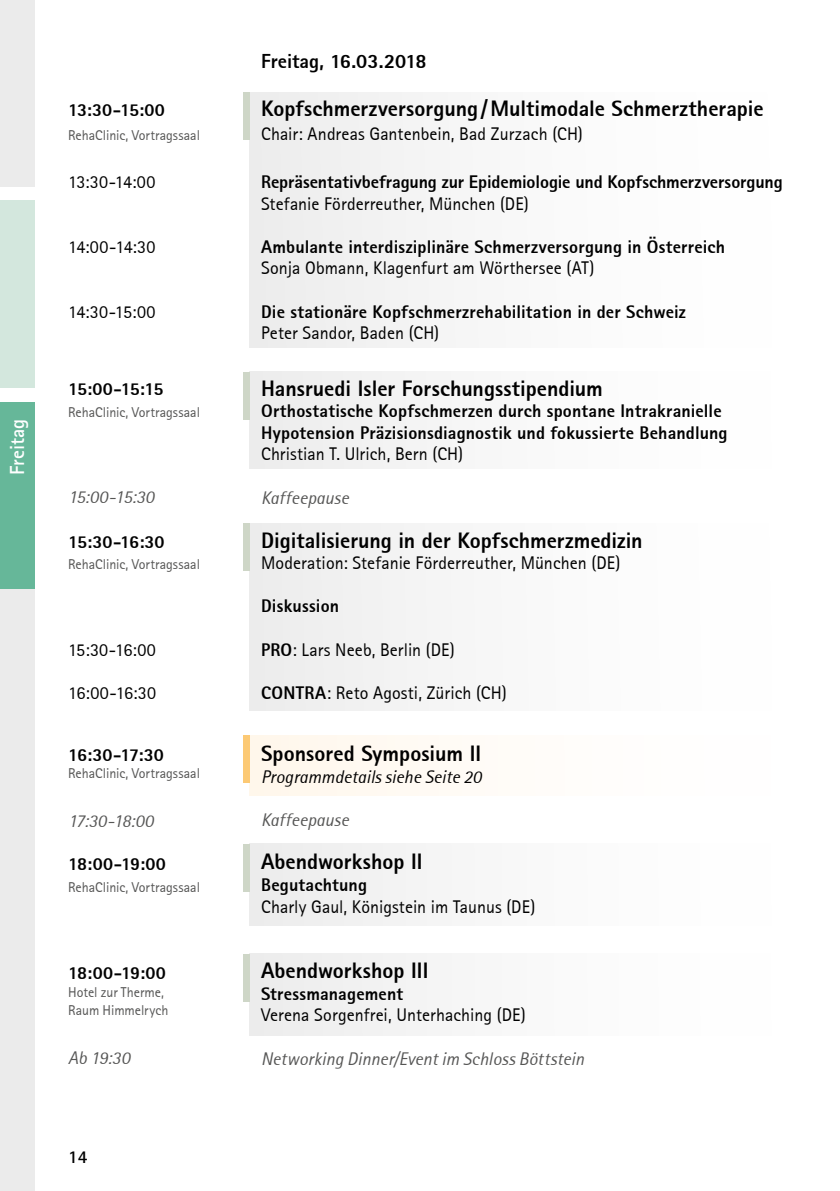
<style>
.page{position:relative;width:840px;height:1191px;background:#fff}
.page>*{position:absolute;margin:0;border:0;box-sizing:border-box;transform-origin:0 0}
.t1{font:800 22px "Libre Sans Serif Black S Si";color:#000}
.t2{font:800 20px "Libre Sans Serif Black S Si";color:#000}
.t3{font:700 20px "Libre Sans Serif S Si";color:#fff}
.t4{font:800 18px/21.6px "Libre Sans Serif Black S Si";letter-spacing:.005em;color:#000}
.t5{font:18px "Libre Sans Serif S Si";letter-spacing:.005em;color:#000}
.t6{font:italic 18px "Libre Sans Serif S Si";letter-spacing:.005em;color:#565655}
.t7{font:italic 18px "Libre Sans Serif S Si";color:#000}
.t8{font:700 18px "Libre Sans Serif S Si";color:#000}
.t9{font:14px/18px "Libre Sans Serif S Si";color:#565655}
.s1{font-family:"Libre Sans Serif Black S Si";font-weight:800}
</style>
<div class="page">
<div style="left:249px;top:92px;width:522px;height:256px;background:#f8f8f8"></div>
<div style="left:249px;top:523px;width:522px;height:187px;background:#f8f8f8"></div>
<div style="left:249px;top:371px;width:522px;height:98px;background:#f8f8f8"></div>
<div style="left:250px;top:843px;width:521px;height:83px;background:#f8f8f8"></div>
<div style="left:250px;top:953px;width:521px;height:82px;background:#f8f8f8"></div>
<div style="left:243px;top:92px;width:6px;height:48px;background:#ced6c7"></div>
<div style="left:243px;top:523px;width:6px;height:48px;background:#ced6c7"></div>
<div style="left:243px;top:371px;width:6px;height:48px;background:#ced6c7"></div>
<div style="left:243px;top:843px;width:7px;height:48px;background:#ced6c7"></div>
<div style="left:243px;top:953px;width:7px;height:48px;background:#ced6c7"></div>
<div style="left:249px;top:735px;width:522px;height:61px;background:#fffcf7"></div>
<div style="left:243px;top:735px;width:6px;height:48px;background:#fcc974"></div>
<div style="left:0;top:0;width:34px;height:1191px;background:#ebebeb"></div>
<div style="left:0;top:401px;width:34px;height:187px;background:#66b799"></div>
<div style="left:0;top:388px;width:68px;height:13px;background:#fff"></div>
<div style="left:0;top:187px;width:68px;height:14px;background:#fff"></div>
<div style="left:0;top:201px;width:34px;height:187px;background:#d3e7dd"></div>
<p class="t3" style="left:5px;top:475px;width:58px;rotate:-90deg">Freitag</p>
<p class="t4" style="left:68px;top:99px;width:98px">13:30-15:00</p>
<p class="t9" style="left:68px;top:126px;width:133px">RehaClinic, Vortragssaal</p>
<p class="t5" style="left:68px;top:171px;width:89px">13:30-14:00</p>
<p class="t5" style="left:68px;top:236px;width:89px">14:00-14:30</p>
<p class="t5" style="left:68px;top:301px;width:89px">14:30-15:00</p>
<p class="t4" style="left:68px;top:378px;width:97px">15:00-15:15</p>
<p class="t9" style="left:68px;top:403px;width:133px">RehaClinic, Vortragssaal</p>
<p class="t6" style="left:68px;top:486px;width:88px">15:00-15:30</p>
<p class="t4" style="left:68px;top:530px;width:98px">15:30-16:30</p>
<p class="t9" style="left:68px;top:555px;width:133px">RehaClinic, Vortragssaal</p>
<p class="t5" style="left:68px;top:639px;width:89px">15:30-16:00</p>
<p class="t5" style="left:68px;top:682px;width:89px">16:00-16:30</p>
<p class="t4" style="left:68px;top:743px;width:97px">16:30-17:30</p>
<p class="t9" style="left:68px;top:763px;width:133px">RehaClinic, Vortragssaal</p>
<p class="t6" style="left:68px;top:810px;width:87px">17:30-18:00</p>
<p class="t4" style="left:68px;top:853px;width:99px">18:00-19:00</p>
<p class="t9" style="left:68px;top:878px;width:133px">RehaClinic, Vortragssaal</p>
<p class="t4" style="left:68px;top:961px;width:99px">18:00-19:00</p>
<p class="t9" style="left:68px;top:983px;width:102px">Hotel zur Therme,<br>Raum Himmelrych</p>
<p class="t6" style="left:68px;top:1047px;width:63px">Ab 19:30</p>
<p class="t8" style="left:68px;top:1145px;width:21px">14</p>
<p class="t2" style="left:261px;top:48px;width:167px">Freitag, 16.03.2018</p>
<p class="t1" style="left:261px;top:94px;width:504px">Kopfschmerzversorgung/Multimodale Schmerztherapie</p>
<p class="t5" style="left:261px;top:123px;width:323px">Chair: Andreas Gantenbein, Bad Zurzach (CH)</p>
<p class="t4" style="left:261px;top:171px;width:523px">Repräsentativbefragung zur Epidemiologie und Kopfschmerzversorgung</p>
<p class="t5" style="left:261px;top:193px;width:269px">Stefanie Förderreuther, München (DE)</p>
<p class="t4" style="left:261px;top:235px;width:465px">Ambulante interdisziplinäre Schmerzversorgung in Österreich</p>
<p class="t5" style="left:261px;top:257px;width:335px">Sonja Obmann, Klagenfurt am Wörthersee (AT)</p>
<p class="t4" style="left:261px;top:300px;width:426px">Die stationäre Kopfschmerzrehabilitation in der Schweiz</p>
<p class="t5" style="left:261px;top:322px;width:180px">Peter Sandor, Baden (CH)</p>
<p class="t1" style="left:261px;top:374px;width:343px">Hansruedi Isler Forschungsstipendium</p>
<p class="t4" style="left:261px;top:400px;width:468px">Orthostatische Kopfschmerzen durch spontane Intrakranielle<br>Hypotension Präzisionsdiagnostik und fokussierte Behandlung</p>
<p class="t5" style="left:261px;top:443px;width:203px">Christian T. Ulrich, Bern (CH)</p>
<p class="t6" style="left:261px;top:487px;width:89px">Kaffeepause</p>
<p class="t1" style="left:261px;top:526px;width:383px">Digitalisierung in der Kopfschmerzmedizin</p>
<p class="t5" style="left:261px;top:552px;width:360px">Moderation: Stefanie Förderreuther, München (DE)</p>
<p class="t4" style="left:261px;top:595px;width:80px">Diskussion</p>
<p class="t5" style="left:261px;top:639px;width:195px"><span class="s1">PRO</span>: Lars Neeb, Berlin (DE)</p>
<p class="t5" style="left:261px;top:682px;width:247px"><span class="s1">CONTRA</span>: Reto Agosti, Zürich (CH)</p>
<p class="t1" style="left:261px;top:739px;width:221px">Sponsored Symposium II</p>
<p class="t7" style="left:261px;top:765px;width:222px">Programmdetails siehe Seite 20</p>
<p class="t6" style="left:261px;top:809px;width:89px">Kaffeepause</p>
<p class="t1" style="left:261px;top:847px;width:163px">Abendworkshop II</p>
<p class="t4" style="left:261px;top:873px;width:107px">Begutachtung</p>
<p class="t5" style="left:261px;top:895px;width:275px">Charly Gaul, Königstein im Taunus (DE)</p>
<p class="t1" style="left:261px;top:956px;width:169px">Abendworkshop III</p>
<p class="t4" style="left:261px;top:982px;width:143px">Stressmanagement</p>
<p class="t5" style="left:261px;top:1004px;width:266px">Verena Sorgenfrei, Unterhaching (DE)</p>
<p class="t6" style="left:261px;top:1047px;width:324px">Networking Dinner/Event im Schloss Böttstein</p>
</div>
